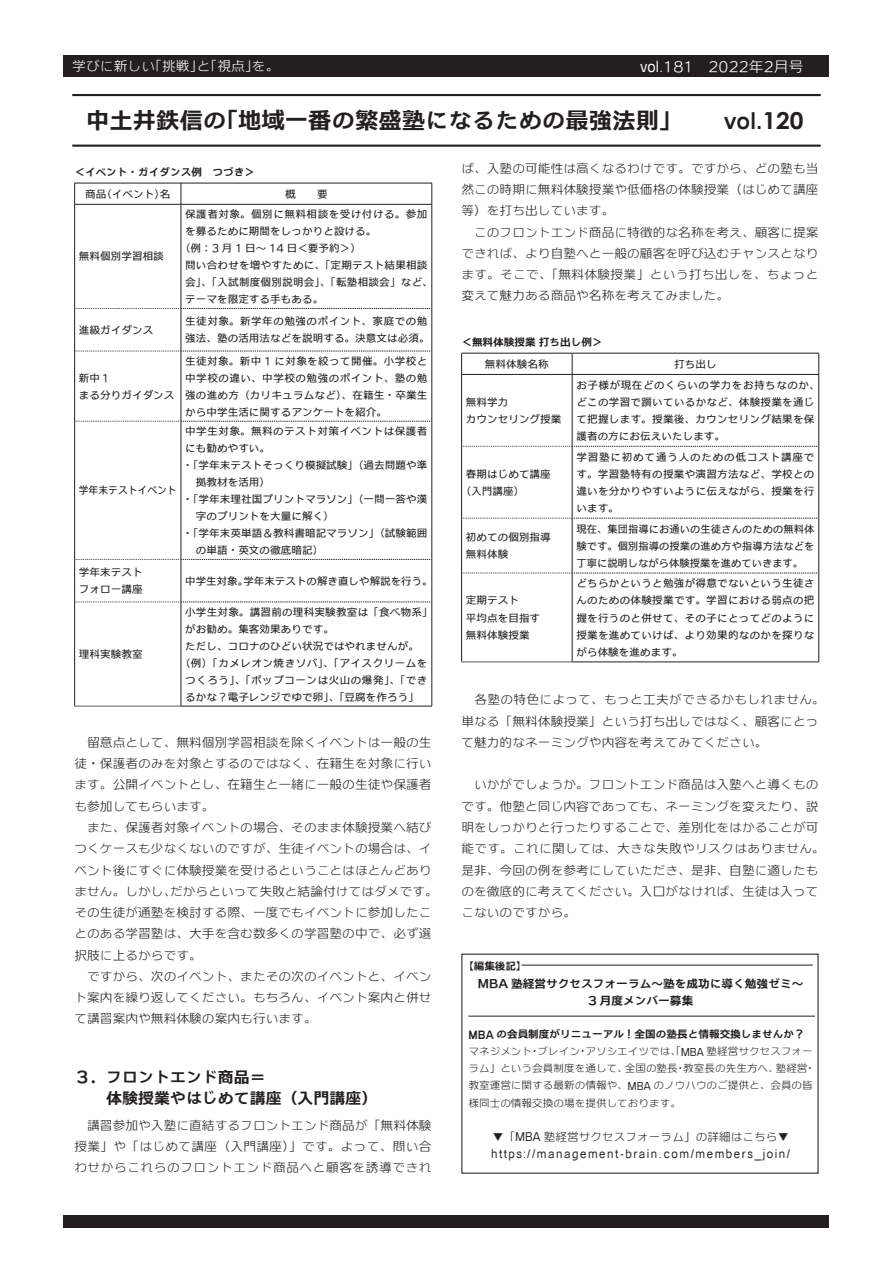
<style>
.page{position:relative;width:893px;height:1263px;background:#fff}
.page>*{position:absolute;margin:0;border:0;box-sizing:border-box;transform-origin:0 0}
.t1{font:23.4px "C4 Beogo Nexus E";color:#231f20}
.t2{font:700 23.4px "Catriel";color:#231f20;scale:.95 1}
.t3{font:15.9px/21.3px "C4 Beogo Nexus E";color:#231f20}
.t4{font:14.4px "C4 Beogo L";color:#fff}
.t5{font:13.8px "C4 Universal View BDY EL";color:#fff}
.t6{font:12.75px/21.3px "C4 Universal View BDY EL";color:#231f20}
.t7{font:12.3px "Catriel";letter-spacing:.13em;color:#231f20;scale:.95 1}
.t8{font:11.7px/17px "C4 Beogo Nexus E";color:#231f20;text-align:center}
.t9{font:11.7px "C4 Universal View BDY EL";color:#231f20}
.t10{font:10.65px/17px "C4 Beogo Nexus M";color:#231f20}
.t11{font:10.65px/17px "C4 Beogo Nexus M";letter-spacing:.02em;color:#231f20}
.t12{font:10.65px/17px "C4 Universal View BDY EL";color:#231f20}
.t13{font:10.65px "C4 Beogo Nexus M";letter-spacing:.04em;color:#231f20}
.t14{font:10.65px "C4 Beogo Nexus E";color:#231f20}
.t15{font:10.65px "C4 Beogo Nexus M";color:#231f20;scale:.92 1}
.s1{font-family:"Catriel";font-size:15.6px}
.s2{font-family:"C4 Universal View BDY EL";font-size:14.85px}
.s3{font-family:"Century Gothic"}
.s4{font-family:"Catriel";font-weight:700;font-size:11.7px}
.s5{font-family:"Catriel";font-size:11.1px}
.s6{font-family:"C4 Beogo L"}
.s7{font-family:"Catriel";font-size:12.3px}
</style>
<div class="page">
<hr style="left:72px;top:145px;width:749px;height:2px;background:#231f20">
<div style="left:64px;top:55px;width:765px;height:22px;background:#231f20"></div>
<div style="left:64px;top:1215px;width:765px;height:13px;background:#231f20"></div>
<hr style="left:72px;top:94px;width:749px;height:2px;background:#231f20">
<hr style="left:461px;top:353px;width:111px;height:1px;background:#231f20">
<hr style="left:572px;top:353px;width:247px;height:1px;background:#231f20">
<hr style="left:572px;top:374px;width:247px;height:1px;background:#231f20">
<hr style="left:461px;top:374px;width:111px;height:1px;background:#231f20">
<svg style="left:818px;top:353px;width:1px;height:21px"></svg>
<hr style="left:461px;top:375px;width:1px;height:71px;background:#231f20">
<hr style="left:818px;top:375px;width:1px;height:71px;background:#231f20">
<hr style="left:461px;top:446px;width:1px;height:72px;background:#231f20">
<hr style="left:818px;top:446px;width:1px;height:72px;background:#231f20">
<svg style="left:461px;top:353px;width:1px;height:21px"></svg>
<svg style="left:572px;top:353px;width:1px;height:21px"></svg>
<hr style="left:572px;top:375px;width:1px;height:71px;background:#231f20">
<hr style="left:572px;top:446px;width:1px;height:72px;background:#231f20">
<hr style="left:572px;top:518px;width:1px;height:55px;background:#231f20">
<hr style="left:572px;top:573px;width:1px;height:89px;background:#231f20">
<svg style="left:462px;top:446px;width:357px;height:1px"></svg>
<svg style="left:462px;top:518px;width:356px;height:1px"></svg>
<svg style="left:462px;top:573px;width:356px;height:1px"></svg>
<hr style="left:461px;top:518px;width:1px;height:55px;background:#231f20">
<hr style="left:818px;top:518px;width:1px;height:55px;background:#231f20">
<hr style="left:461px;top:573px;width:1px;height:89px;background:#231f20">
<hr style="left:818px;top:573px;width:1px;height:89px;background:#231f20">
<hr style="left:572px;top:662px;width:247px;height:1px;background:#231f20">
<hr style="left:461px;top:662px;width:111px;height:1px;background:#57585a">
<svg style="left:75px;top:184px;width:357px;height:522px"></svg>
<hr style="left:74px;top:183px;width:107px;height:1px;background:#231f20">
<hr style="left:181px;top:183px;width:251px;height:1px;background:#231f20">
<hr style="left:181px;top:204px;width:251px;height:1px;background:#231f20">
<hr style="left:74px;top:204px;width:107px;height:1px;background:#231f20">
<svg style="left:432px;top:183px;width:1px;height:21px"></svg>
<svg style="left:74px;top:183px;width:1px;height:21px"></svg>
<svg style="left:181px;top:183px;width:1px;height:21px"></svg>
<hr style="left:181px;top:205px;width:1px;height:103px;background:#231f20">
<hr style="left:181px;top:308px;width:1px;height:43px;background:#231f20">
<hr style="left:181px;top:351px;width:1px;height:70px;background:#231f20">
<hr style="left:181px;top:421px;width:1px;height:138px;background:#231f20">
<hr style="left:181px;top:559px;width:1px;height:43px;background:#231f20">
<hr style="left:181px;top:602px;width:1px;height:104px;background:#231f20">
<svg style="left:75px;top:308px;width:357px;height:1px"></svg>
<svg style="left:75px;top:351px;width:357px;height:1px"></svg>
<svg style="left:75px;top:421px;width:357px;height:1px"></svg>
<svg style="left:75px;top:559px;width:357px;height:1px"></svg>
<svg style="left:75px;top:602px;width:357px;height:1px"></svg>
<hr style="left:74px;top:205px;width:1px;height:103px;background:#231f20">
<hr style="left:432px;top:205px;width:1px;height:103px;background:#231f20">
<hr style="left:74px;top:308px;width:1px;height:43px;background:#231f20">
<hr style="left:432px;top:308px;width:1px;height:43px;background:#231f20">
<hr style="left:74px;top:351px;width:1px;height:70px;background:#231f20">
<hr style="left:432px;top:351px;width:1px;height:70px;background:#231f20">
<hr style="left:74px;top:421px;width:1px;height:138px;background:#231f20">
<hr style="left:432px;top:421px;width:1px;height:138px;background:#231f20">
<hr style="left:74px;top:559px;width:1px;height:43px;background:#231f20">
<hr style="left:432px;top:559px;width:1px;height:43px;background:#231f20">
<hr style="left:74px;top:602px;width:1px;height:104px;background:#231f20">
<hr style="left:432px;top:602px;width:1px;height:104px;background:#231f20">
<hr style="left:181px;top:706px;width:251px;height:1px;background:#231f20">
<hr style="left:74px;top:706px;width:107px;height:1px;background:#57585a">
<hr style="left:521px;top:965px;width:292px;height:1px;background:#231f20">
<hr style="left:468px;top:1016px;width:347px;height:1px;background:#231f20">
<p class="t5" style="left:72px;top:59px;width:209px">学びに新しい「挑戦」と「視点」を。</p>
<p class="t4" style="left:640px;top:59px;width:165px"><span class="s1">vol.</span>181 2022<span class="s2">年</span>2<span class="s2">月号</span></p>
<h1 class="t1" style="left:86px;top:108px;width:598px">中土井鉄信の「地域一番の繁盛塾になるための最強法則」</h1>
<h1 class="t2" style="left:724px;top:107px;width:85px">vol.<span class="s3">120</span></h1>
<p class="t14" style="left:74px;top:166px;width:182px">＜イベント・ガイダンス例　つづき＞</p>
<p class="t10" style="left:85px;top:185px;width:87px">商品（イベント）名</p>
<p class="t10" style="left:285px;top:185px;width:44px">概　　要</p>
<p class="t10" style="left:79px;top:248px;width:87px">無料個別学習相談</p>
<p class="t13" style="left:185px;top:209px;width:244px">保護者対象。個別に無料相談を受け付ける。参加</p>
<p class="t10" style="left:185px;top:222px;width:193px">を募るために期間をしっかりと設ける。</p>
<p class="t10" style="left:180px;top:239px;width:183px">（例：3 月 1 日～ 14 日＜要予約＞）</p>
<p class="t10" style="left:185px;top:256px;width:244px">問い合わせを増やすために、「定期テスト結果相談</p>
<p class="t10" style="left:185px;top:273px;width:249px">会」、「入試制度個別説明会」、「転塾相談会」など、</p>
<p class="t10" style="left:185px;top:290px;width:140px">テーマを限定する手もある。</p>
<p class="t10" style="left:79px;top:321px;width:76px">進級ガイダンス</p>
<p class="t11" style="left:185px;top:313px;width:246px">生徒対象。新学年の勉強のポイント、家庭での勉強法、塾の活用法などを説明する。決意文は必須。</p>
<p class="t10" style="left:79px;top:369px;width:97px">新中１<br>まる分りガイダンス</p>
<p class="t10" style="left:185px;top:352px;width:244px;text-align:justify">生徒対象。新中 1 に対象を絞って開催。小学校と中学校の違い、中学校の勉強のポイント、塾の勉強の進め方（カリキュラムなど）、在籍生・卒業生から中学生活に関するアンケートを紹介。</p>
<p class="t15" style="left:79px;top:485px;width:108px">学年末テストイベント</p>
<p class="t10" style="left:183px;top:422px;width:247px">中学生対象。無料のテスト対策イベントは保護者にも勧めやすい。<br>・「学年末テストそっくり模擬試験」（過去問題や準　拠教材を活用）<br>・「学年末理社国プリントマラソン」（一問一答や漢　字のプリントを大量に解く）<br>・「学年末英単語＆教科書暗記マラソン」（試験範囲　の単語・英文の徹底暗記）</p>
<p class="t10" style="left:79px;top:564px;width:65px">学年末テストフォロー講座</p>
<p class="t10" style="left:185px;top:572px;width:249px">中学生対象。学年末テストの解き直しや解説を行う。</p>
<p class="t10" style="left:79px;top:645px;width:65px">理科実験教室</p>
<p class="t10" style="left:185px;top:603px;width:249px">小学生対象。講習前の理科実験教室は「食べ物系」</p>
<p class="t10" style="left:185px;top:620px;width:150px">がお勧め。集客効果ありです。</p>
<p class="t10" style="left:185px;top:637px;width:235px">ただし、コロナのひどい状況ではやれませんが。</p>
<p class="t13" style="left:180px;top:657px;width:249px">（例）「カメレオン焼きソバ」、「アイスクリームを</p>
<p class="t13" style="left:185px;top:674px;width:244px">つくろう」、「ポップコーンは火山の爆発」、「でき</p>
<p class="t10" style="left:185px;top:688px;width:235px">るかな？電子レンジでゆで卵」、「豆腐を作ろう」</p>
<p class="t6" style="left:74px;top:731px;width:365px">　留意点として、無料個別学習相談を除くイベントは一般の生徒・保護者のみを対象とするのではなく、在籍生を対象に行います。公開イベントとし、在籍生と一緒に一般の生徒や保護者も参加してもらいます。<br>　また、保護者対象イベントの場合、そのまま体験授業へ結びつくケースも少なくないのですが、生徒イベントの場合は、イベント後にすぐに体験授業を受けるということはほとんどありません。しかし、だからといって失敗と結論付けてはダメです。その生徒が通塾を検討する際、一度でもイベントに参加したことのある学習塾は、大手を含む数多くの学習塾の中で、必ず選択肢に上るからです。<br>　ですから、次のイベント、またその次のイベントと、イベント案内を繰り返してください。もちろん、イベント案内と併せて講習案内や無料体験の案内も行います。</p>
<p class="t3" style="left:74px;top:1066px;width:304px">３．フロントエンド商品＝<br>　　体験授業やはじめて講座（入門講座）</p>
<p class="t6" style="left:74px;top:1114px;width:359px;text-align:justify">　講習参加や入塾に直結するフロントエンド商品が「無料体験授業」や「はじめて講座（入門講座）」です。よって、問い合わせからこれらのフロントエンド商品へと顧客を誘導できれ</p>
<p class="t6" style="left:461px;top:157px;width:359px">ば、入塾の可能性は高くなるわけです。ですから、どの塾も当然この時期に無料体験授業や低価格の体験授業（はじめて講座等）を打ち出しています。<br>　このフロントエンド商品に特徴的な名称を考え、顧客に提案できれば、より自塾へと一般の顧客を呼び込むチャンスとなります。そこで、「無料体験授業」という打ち出しを、ちょっと変えて魅力ある商品や名称を考えてみました。</p>
<p class="t14" style="left:461px;top:336px;width:143px">＜無料体験授業打ち出し例＞</p>
<p class="t10" style="left:485px;top:355px;width:65px">無料体験名称</p>
<p class="t10" style="left:674px;top:355px;width:44px">打ち出し</p>
<p class="t10" style="left:466px;top:393px;width:97px">無料学力<br>カウンセリング授業</p>
<p class="t11" style="left:576px;top:376px;width:245px">お子様が現在どのくらいの学力をお持ちなのか、どこの学習で躓いているかなど、体験授業を通じて把握します。授業後、カウンセリング結果を保護者の方にお伝えいたします。</p>
<p class="t10" style="left:460px;top:465px;width:92px;text-indent:5px">春期はじめて講座（入門講座）</p>
<p class="t10" style="left:576px;top:448px;width:240px;text-align:justify">学習塾に初めて通う人のための低コスト講座です。学習塾特有の授業や演習方法など、学校との違いを分かりやすいように伝えながら、授業を行います。</p>
<p class="t10" style="left:466px;top:529px;width:87px">初めての個別指導無料体験</p>
<p class="t10" style="left:576px;top:520px;width:240px;text-align:justify">現在、集団指導にお通いの生徒さんのための無料体験です。個別指導の授業の進め方や指導方法などを丁寧に説明しながら体験授業を進めていきます。</p>
<p class="t10" style="left:466px;top:592px;width:76px">定期テスト<br>平均点を目指す無料体験授業</p>
<p class="t10" style="left:576px;top:575px;width:240px;text-align:justify">どちらかというと勉強が得意でないという生徒さんのための体験授業です。学習における弱点の把握を行うのと併せて、その子にとってどのように授業を進めていけば、より効果的なのかを探りながら体験を進めます。</p>
<p class="t6" style="left:461px;top:689px;width:365px">　各塾の特色によって、もっと工夫ができるかもしれません。単なる「無料体験授業」という打ち出しではなく、顧客にとって魅力的なネーミングや内容を考えてみてください。</p>
<p class="t6" style="left:461px;top:774px;width:365px">　いかがでしょうか。フロントエンド商品は入塾へと導くものです。他塾と同じ内容であっても、ネーミングを変えたり、説明をしっかりと行ったりすることで、差別化をはかることが可能です。これに関しては、大きな失敗やリスクはありません。是非、今回の例を参考にしていただき、是非、自塾に適したものを徹底的に考えてください。入口がなければ、生徒は入ってこないのですから。</p>
<p class="t14" style="left:463px;top:961px;width:65px">【編集後記】</p>
<p class="t8" style="left:478px;top:975px;width:327px">MBA 塾経営サクセスフォーラム～塾を成功に導く勉強ゼミ～<br>3 月度メンバー募集</p>
<p class="t14" style="left:468px;top:1029px;width:338px"><span class="s4">MBA</span> の会員制度がリニューアル！全国の塾長と情報交換しませんか？</p>
<p class="t12" style="left:468px;top:1043px;width:349px">マネジメント・ブレイン・アソシエイツでは、「<span class="s5">MBA</span> 塾経営サクセスフォーラム」という会員制度を通して、全国の塾長・教室長の先生方へ、塾経営・教室運営に関する最新の情報や、<span class="s5">MBA</span> のノウハウのご提供と、会員の皆様同士の情報交換の場を提供しております。</p>
<p class="t9" style="left:492px;top:1131px;width:299px"><span class="s6">▼</span>「<span class="s7">MBA</span> 塾経営サクセスフォーラム」の詳細はこちら<span class="s6">▼</span></p>
<p class="t7" style="left:491px;top:1147px;width:316px">https://management-brain.com/members_join/</p>
</div>
